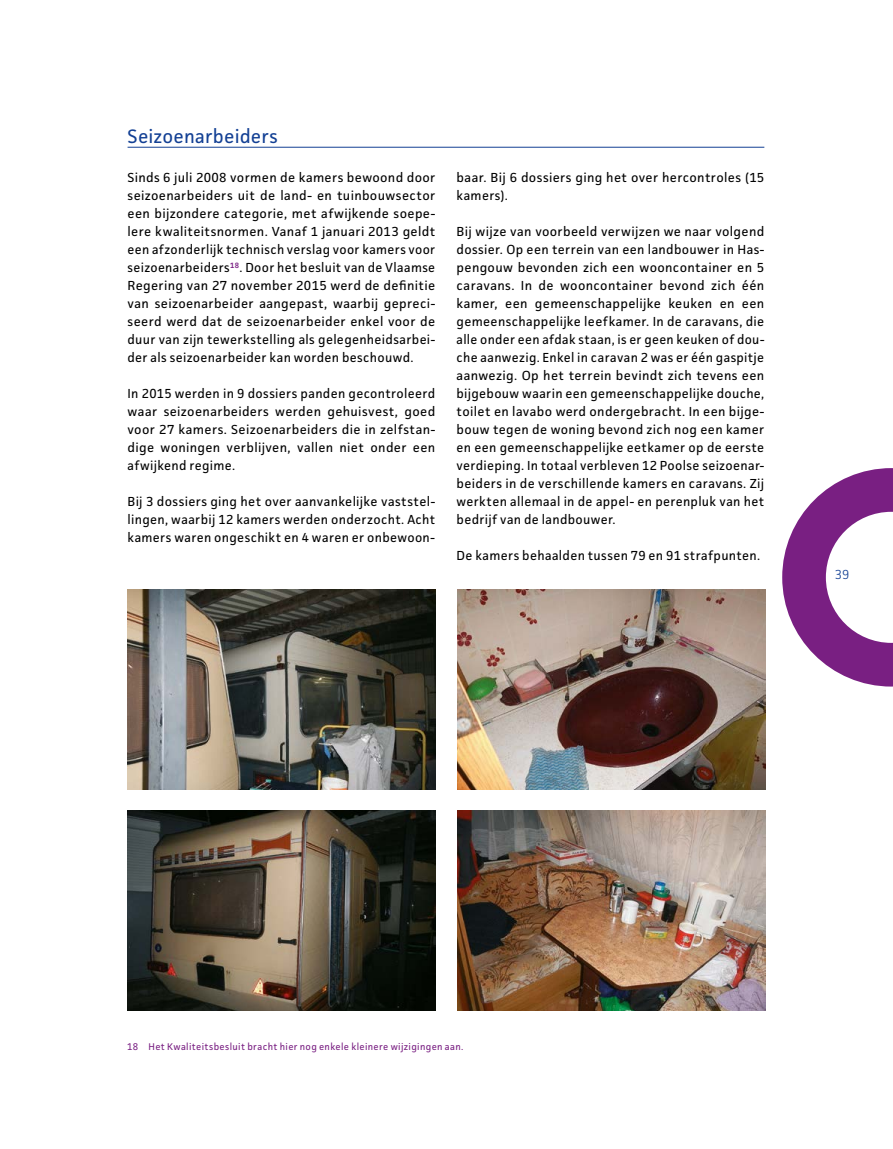
<style>
.page{position:relative;width:893px;height:1149px;background:#fff}
.page>*{position:absolute;margin:0;border:0;box-sizing:border-box;transform-origin:0 0}
.H1_1_1_1{font:19.5px "Facit";letter-spacing:.005em;color:#134094}
.Bodytekst{font:13.2px/18px "Facit";letter-spacing:.025em;color:#000;text-align:justify}
.t1{font:300 13.2px "Facit";color:#134094}
.Voetnoot{font:9.75px "Facit";letter-spacing:.035em;color:#791f82}
</style>
<div class="page">
<hr style="left:128px;top:147px;width:636px;height:1px;background:#134094">
<img style="left:128px;top:589px;width:308px;height:200px">
<img style="left:457px;top:810px;width:308px;height:200px">
<img style="left:457px;top:589px;width:308px;height:200px">
<img style="left:128px;top:810px;width:307px;height:199px">
<svg style="left:782px;top:468px;width:111px;height:219px"></svg>
<p class="H1_1_1_1" style="left:128px;top:124px;width:152px">Seizoenarbeiders</p>
<p class="Bodytekst" style="left:128px;top:168px;width:309px">Sinds 6 juli 2008 vormen de kamers bewoond door seizoenarbeiders uit de land- en tuinbouwsector een bijzondere categorie, met afwijkende soepe&shy;lere kwaliteitsnormen. Vanaf 1 januari 2013 geldt een afzonderlijk technisch verslag voor kamers voor seizoenarbeiders<sup>18</sup>. Door het besluit van de Vlaamse Regering van 27 november 2015 werd de definitie van seizoenarbeider aangepast, waarbij gepreci&shy;seerd werd dat de seizoenarbeider enkel voor de duur van zijn tewerkstelling als gelegenheidsarbei&shy;der als seizoenarbeider kan worden beschouwd.</p>
<p class="Bodytekst" style="left:128px;top:384px;width:309px">In 2015 werden in 9 dossiers panden gecontroleerd waar seizoenarbeiders werden gehuisvest, goed voor 27 kamers. Seizoenarbeiders die in zelfstan&shy;dige woningen verblijven, vallen niet onder een afwijkend regime.</p>
<p class="Bodytekst" style="left:128px;top:492px;width:309px">Bij 3 dossiers ging het over aanvankelijke vaststel&shy;lingen, waarbij 12 kamers werden onderzocht. Acht kamers waren ongeschikt en 4 waren er onbewoon-</p>
<p class="Bodytekst" style="left:457px;top:168px;width:309px">baar. Bij 6 dossiers ging het over hercontroles (15 kamers).</p>
<p class="Bodytekst" style="left:457px;top:222px;width:309px">Bij wijze van voorbeeld verwijzen we naar volgend dossier. Op een terrein van een landbouwer in Has&shy;pengouw bevonden zich een wooncontainer en 5 caravans. In de wooncontainer bevond zich één kamer, een gemeenschappelijke keuken en een gemeenschappelijke leefkamer. In de caravans, die alle onder een afdak staan, is er geen keuken of dou&shy;che aanwezig. Enkel in caravan 2 was er één gaspitje aanwezig. Op het terrein bevindt zich tevens een bijgebouw waarin een gemeenschappelijke douche, toilet en lavabo werd ondergebracht. In een bijge&shy;bouw tegen de woning bevond zich nog een kamer en een gemeenschappelijke eetkamer op de eerste verdieping. In totaal verbleven 12 Poolse seizoenar&shy;beiders in de verschillende kamers en caravans. Zij werkten allemaal in de appel- en perenpluk van het bedrijf van de landbouwer.</p>
<p class="Bodytekst" style="left:457px;top:546px;width:305px">De kamers behaalden tussen 79 en 91 strafpunten.</p>
<p class="t1" style="left:835px;top:566px;width:16px">39</p>
<p class="Voetnoot" style="left:127px;top:1040px;width:338px">18 Het Kwaliteitsbesluit bracht hier nog enkele kleinere wijzigingen aan.</p>
</div>
